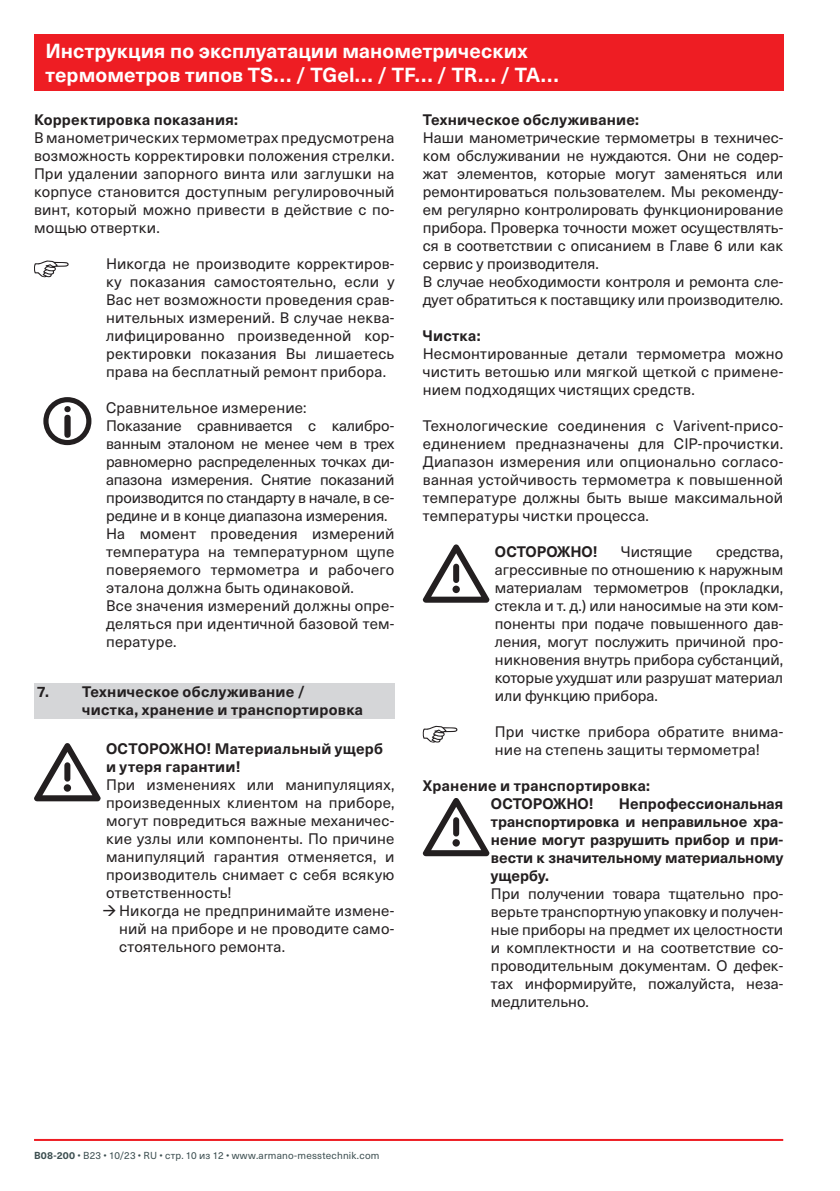
<style>
.page{position:relative;width:840px;height:1191px;background:#fff}
.page>*{position:absolute;margin:0;border:0;box-sizing:border-box;transform-origin:0 0}
.t1{font:700 20px/24px "Neue Haas Unica W1 G";letter-spacing:.005em;color:#fff}
.t2{font:15px/18px "Neue Haas Unica W1 G";color:#231f20;text-align:justify}
.t3{font:700 15px/18px "Neue Haas Unica W1 G";letter-spacing:.015em;color:#231f20}
.t4{font:700 15px "Neue Haas Unica W1 G";letter-spacing:-.01em;color:#231f20}
.t5{font:10px "Neue Haas Unica W1 G";letter-spacing:.02em;color:#3d4f51}
.s1{font-weight:700}
</style>
<div class="page">
<hr style="left:34px;top:1139px;width:748px;height:2px;background:#ee1d23">
<div style="left:34px;top:34px;width:748px;height:57px;background:#ee1d23"></div>
<svg style="left:34px;top:260px;width:35px;height:17px"></svg>
<div style="left:43px;top:397px;width:48px;height:48px;border:5px solid #231f20;border-radius:50%"></div>
<svg style="left:64px;top:406px;width:7px;height:32px"></svg>
<div style="left:34px;top:683px;width:360px;height:35px;background:#d5d6d8"></div>
<svg style="left:34px;top:743px;width:67px;height:58px"></svg>
<div style="left:64px;top:784px;width:7px;height:7px;background:#231f20;border-radius:50%"></div>
<svg style="left:422px;top:544px;width:67px;height:58px"></svg>
<div style="left:452px;top:585px;width:7px;height:8px;background:#231f20;border-radius:50%"></div>
<svg style="left:422px;top:726px;width:35px;height:16px"></svg>
<svg style="left:422px;top:798px;width:67px;height:58px"></svg>
<div style="left:452px;top:839px;width:7px;height:7px;background:#231f20;border-radius:50%"></div>
<h1 class="t1" style="left:45px;top:38px;width:514px">Инструкция по эксплуатации манометрических термометров типов TS… / TGel… / TF… / TR… / TA…</h1>
<p class="t3" style="left:34px;top:110px;width:205px">Корректировка показания:</p>
<p class="t2" style="left:34px;top:128px;width:362px">В манометрических термометрах предусмотрена возможность корректировки положения стрелки.<br>При удалении запорного винта или заглушки на корпусе становится доступным регулировочный винт, который можно привести в действие с по&shy;мощью отвертки.</p>
<p class="t2" style="left:106px;top:254px;width:290px">Никогда не производите корректиров&shy;ку показания самостоятельно, если у Вас нет возможности проведения срав&shy;нительных измерений. В случае неква&shy;лифицированно произведенной кор&shy;ректировки показания Вы лишаетесь права на бесплатный ремонт прибора.</p>
<p class="t2" style="left:106px;top:398px;width:290px;text-align:left">Сравнительное измерение:<br>Показание сравнивается с калибро&shy;ванным эталоном не менее чем в трех равномерно распределенных точках ди&shy;апазона измерения. Снятие показаний производится по стандарту в начале, в се&shy;редине и в конце диапазона измерения.<br>На момент проведения измерений температура на температурном щупе поверяемого термометра и рабочего эталона должна быть одинаковой.<br>Все значения измерений должны опре&shy;деляться при идентичной базовой тем&shy;пературе.</p>
<p class="t3" style="left:82px;top:682px;width:282px;text-indent:-45px">7. Техническое обслуживание / чистка, хранение и транспортировка</p>
<p class="t3" style="left:106px;top:739px;width:278px">ОСТОРОЖНО! Материальный ущерб и утеря гарантии!</p>
<p class="t2" style="left:106px;top:775px;width:290px">При изменениях или манипуляциях, произведенных клиентом на приборе, могут повредиться важные механичес&shy;кие узлы или компоненты. По причине манипуляций гарантия отменяется, и производитель снимает с себя всякую ответственность!</p>
<p class="t2" style="left:119px;top:901px;width:276px">Никогда не предпринимайте измене&shy;ний на приборе и не проводите само&shy;стоятельного ремонта.</p>
<p class="t3" style="left:422px;top:110px;width:218px">Техническое обслуживание:</p>
<p class="t2" style="left:422px;top:128px;width:362px;text-align:left">Hаши манометрические термометры в техничес&shy;ком обслуживании не нуждаются. Они не содер&shy;жат элементов, которые могут заменяться или ремонтироваться пользователем. Мы рекоменду&shy;ем регулярно контролировать функционирование прибора. Проверка точности может осуществлять&shy;ся в соответствии с описанием в Главе 6 или как сервис у производителя.<br>В случае необходимости контроля и ремонта сле&shy;дует обратиться к поставщику или производителю.</p>
<p class="t3" style="left:422px;top:326px;width:59px">Чистка:</p>
<p class="t2" style="left:422px;top:344px;width:362px">Несмонтированные детали термометра можно чистить ветошью или мягкой щеткой с примене&shy;нием подходящих чистящих средств.</p>
<p class="t2" style="left:422px;top:416px;width:362px">Технологические соединения с Varivent-присо&shy;единением предназначены для CIP-прочистки.<br>Диапазон измерения или опционально согласо&shy;ванная устойчивость термометра к повышенной температуре должны быть выше максимальной температуры чистки процесса.</p>
<p class="t4" style="left:494px;top:540px;width:104px">ОСТОРОЖНО!</p>
<p class="t2" style="left:620px;top:542px;width:73px">Чистящие</p>
<p class="t2" style="left:494px;top:542px;width:290px;text-indent:221px">средства, агрессивные по отношению к наружным материалам термометров (прокладки, стекла и т. д.) или наносимые на эти ком&shy;поненты при подаче повышенного дав&shy;ления, могут послужить причиной про&shy;никновения внутрь прибора субстанций, которые ухудшат или разрушат материал или функцию прибора.</p>
<p class="t2" style="left:494px;top:722px;width:289px">При чистке прибора обратите внима&shy;ние на степень защиты термометра!</p>
<p class="t3" style="left:490px;top:776px;width:160px;text-indent:-68px">Хранение и транспортировка:<br>ОСТОРОЖНО!</p>
<p class="t3" style="left:490px;top:794px;width:293px;text-align:justify;text-indent:128px">Непрофессиональная транспортировка и неправильное хра&shy;нение могут разрушить прибор и при&shy;вести к значительному материальному ущербу.</p>
<p class="t2" style="left:490px;top:884px;width:293px">При получении товара тщательно про&shy;верьте транспортную упаковку и получен&shy;ные приборы на предмет их целостности и комплектности и на соответствие со&shy;проводительным документам. О дефек&shy;тах информируйте, пожалуйста, неза&shy;медлительно.</p>
<p class="t5" style="left:34px;top:1148px;width:347px"><span class="s1">B08-200</span> • B23 • 10/23 • RU • стр. 10 из 12 • www.armano-messtechnik.com</p>
</div>
